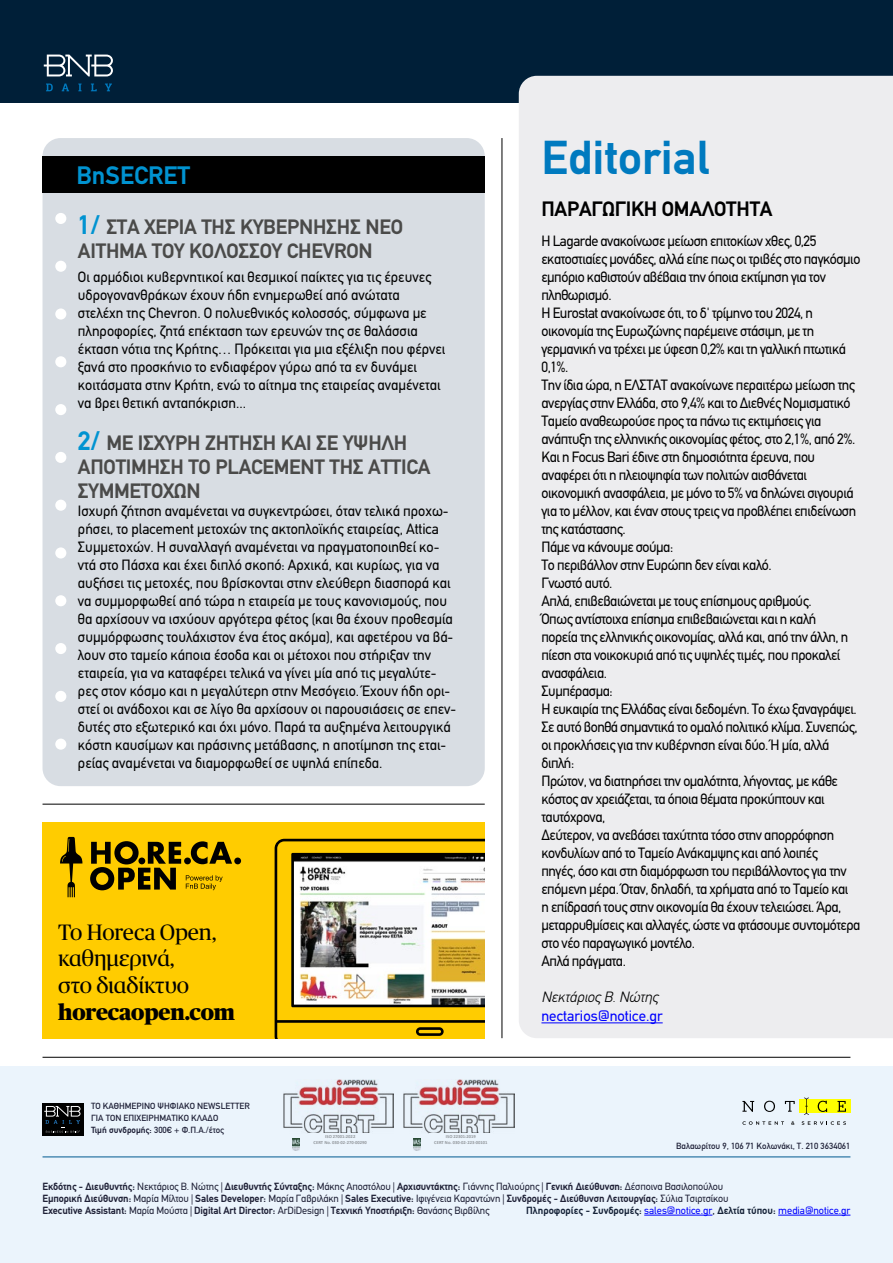
<style>
.page{position:relative;width:893px;height:1263px;background:#fff}
.page>*{position:absolute;margin:0;border:0;box-sizing:border-box;transform-origin:0 0}
.t1{font:700 48px "PF Din Text";color:#007abf}
.t2{font:700 25.5px "PF Din Text";color:#0093d1}
.t3{font:22.2px/26.7px "Publico Headline";letter-spacing:-.01em;color:#000}
.t4{font:900 22.2px "Publico Headline";letter-spacing:-.005em;color:#000}
.t5{font:700 21px/24px "PF Din Text";letter-spacing:-.01em;color:#4a4a49}
.t6{font:700 21px "PF Din Text";letter-spacing:-.01em;color:#000}
.t7{font:15px/18px "PF Din Text";letter-spacing:-.03em;color:#000;scale:.95 1}
.t8{font:15px/18px "PF Din Text";color:#000}
.t9{font:15px "PF Din Text";color:#00f}
.t10{font:italic 300 15px "PF Din Text";color:#000}
.t11{font:700 10.5px/12px "PF Din Text";letter-spacing:-.01em;color:#1f2137}
.t12{font:700 10.5px "PF Din Text";color:#142137}
.t13{font:500 9px/12px "PF Din Text";color:#1f2138}
.t14{font:700 4.65px/5.7px "Calibri";color:#9e9d9d;text-align:center}
.s1{font-size:27px;color:#0093d1}
.s2{font-weight:700}
.s3{font-weight:400}
.s4{font-weight:400;color:#00f}
.s5{font-weight:500}
</style>
<div class="page">
<div style="left:0;top:0;width:893px;height:102px;background:#001f38"></div>
<svg style="left:46px;top:84px;width:7px;height:7px"></svg>
<svg style="left:62px;top:84px;width:7px;height:7px"></svg>
<svg style="left:78px;top:84px;width:4px;height:7px"></svg>
<svg style="left:91px;top:84px;width:6px;height:7px"></svg>
<svg style="left:105px;top:84px;width:7px;height:7px"></svg>
<svg style="left:44px;top:55px;width:69px;height:21px"></svg>
<div style="left:0;top:1067px;width:893px;height:196px;background:#ebf4fc"></div>
<hr style="left:43px;top:1157px;width:807px;height:1px;background:#005991">
<div style="left:43px;top:1103px;width:41px;height:33px;background:#000"></div>
<svg style="left:44px;top:1106px;width:37px;height:27px"></svg>
<div style="left:799px;top:1099px;width:51px;height:13px;background:#ff0"></div>
<svg style="left:742px;top:1101px;width:12px;height:11px"></svg>
<svg style="left:764px;top:1101px;width:11px;height:11px"></svg>
<svg style="left:785px;top:1101px;width:10px;height:11px"></svg>
<svg style="left:818px;top:1101px;width:9px;height:11px"></svg>
<svg style="left:837px;top:1101px;width:9px;height:11px"></svg>
<svg style="left:804px;top:1097px;width:5px;height:18px"></svg>
<svg style="left:742px;top:1121px;width:42px;height:4px"></svg>
<svg style="left:791px;top:1121px;width:3px;height:4px"></svg>
<svg style="left:802px;top:1121px;width:44px;height:4px"></svg>
<hr style="left:644px;top:1215px;width:68px;height:1px;background:#00f">
<hr style="left:778px;top:1215px;width:72px;height:1px;background:#00f">
<img style="left:283px;top:1079px;width:111px;height:54px">
<svg style="left:293px;top:1139px;width:7px;height:11px"></svg>
<img style="left:404px;top:1079px;width:110px;height:54px">
<svg style="left:413px;top:1139px;width:7px;height:11px"></svg>
<hr style="left:43px;top:1057px;width:807px;height:1px;background:#000">
<div style="left:519px;top:76px;width:374px;height:962px;background:#ededef"></div>
<hr style="left:541px;top:1022px;width:122px;height:1px;background:#00f">
<hr style="left:502px;top:138px;width:1px;height:900px;background:#000">
<div style="left:43px;top:138px;width:442px;height:648px;background:#d8dde3;border-radius:18px"></div>
<div style="left:55px;top:213px;width:11px;height:11px;background:#fff;border-radius:50%"></div>
<div style="left:55px;top:261px;width:11px;height:11px;background:#fff;border-radius:50%"></div>
<div style="left:55px;top:308px;width:11px;height:12px;background:#fff;border-radius:50%"></div>
<div style="left:55px;top:356px;width:11px;height:11px;background:#fff;border-radius:50%"></div>
<div style="left:55px;top:404px;width:11px;height:11px;background:#fff;border-radius:50%"></div>
<div style="left:55px;top:452px;width:11px;height:11px;background:#fff;border-radius:50%"></div>
<div style="left:55px;top:500px;width:11px;height:11px;background:#fff;border-radius:50%"></div>
<div style="left:55px;top:595px;width:11px;height:11px;background:#fff;border-radius:50%"></div>
<div style="left:55px;top:643px;width:11px;height:11px;background:#fff;border-radius:50%"></div>
<div style="left:55px;top:547px;width:11px;height:11px;background:#fff;border-radius:50%"></div>
<div style="left:55px;top:691px;width:11px;height:11px;background:#fff;border-radius:50%"></div>
<div style="left:55px;top:738px;width:11px;height:12px;background:#fff;border-radius:50%"></div>
<div style="left:43px;top:156px;width:442px;height:36px;background:#000"></div>
<div style="left:43px;top:822px;width:442px;height:216px;background:#fc0"></div>
<svg style="left:275px;top:839px;width:210px;height:199px"></svg>
<svg style="left:60px;top:837px;width:181px;height:60px"></svg>
<hr style="left:43px;top:804px;width:442px;height:1px;background:#000">
<h2 class="t2" style="left:77px;top:160px;width:115px">BnSECRET</h2>
<h3 class="t5" style="left:78px;top:214px;width:327px"><span class="s1">1/</span> ΣΤΑ ΧΈΡΙΑ ΤΗΣ ΚΥΒΈΡΝΗΣΗΣ ΝΈΟ<br>ΑΊΤΗΜΑ ΤΟΥ ΚΟΛΟΣΣΟΎ CHEVRON</h3>
<p class="t8" style="left:78px;top:268px;width:369px">Οι αρμόδιοι κυβερνητικοί και θεσμικοί παίκτες για τις έρευνες υδρογονανθράκων έχουν ήδη ενημερωθεί από ανώτατα στελέχη της Chevron. Ο πολυεθνικός κολοσσός, σύμφωνα με πληροφορίες, ζητά επέκταση των ερευνών της σε θαλάσσια έκταση νότια της Κρήτης… Πρόκειται για μια εξέλιξη που φέρνει ξανά στο προσκήνιο το ενδιαφέρον γύρω από τα εν δυνάμει κοιτάσματα στην Κρήτη, ενώ το αίτημα της εταιρείας αναμένεται να βρει θετική ανταπόκριση...</p>
<h3 class="t5" style="left:78px;top:431px;width:354px"><span class="s1">2/</span> ΜΕ ΙΣΧΥΡΉ ΖΉΤΗΣΗ ΚΑΙ ΣΕ ΥΨΗΛΉ<br>ΑΠΟΤΊΜΗΣΗ ΤΟ PLACEMENT ΤΗΣ ATTICA<br>ΣΥΜΜΕΤΟΧΏΝ</h3>
<p class="t8" style="left:78px;top:502px;width:380px">Ισχυρή ζήτηση αναμένεται να συγκεντρώσει, όταν τελικά προχω&shy;ρήσει, το placement μετοχών της ακτοπλοϊκής εταιρείας, Attica Συμμετοχών. Η συναλλαγή αναμένεται να πραγματοποιηθεί κο&shy;ντά στο Πάσχα και έχει διπλό σκοπό: Αρχικά, και κυρίως, για να αυξήσει τις μετοχές, που βρίσκονται στην ελεύθερη διασπορά και να συμμορφωθεί από τώρα η εταιρεία με τους κανονισμούς, που θα αρχίσουν να ισχύουν αργότερα φέτος (και θα έχουν προθεσμία συμμόρφωσης τουλάχιστον ένα έτος ακόμα), και αφετέρου να βά&shy;λουν στο ταμείο κάποια έσοδα και οι μέτοχοι που στήριξαν την εταιρεία, για να καταφέρει τελικά να γίνει μία από τις μεγαλύτε&shy;ρες στον κόσμο και η μεγαλύτερη στην Μεσόγειο. Έχουν ήδη ορι&shy;στεί οι ανάδοχοι και σε λίγο θα αρχίσουν οι παρουσιάσεις σε επεν&shy;δυτές στο εξωτερικό και όχι μόνο. Παρά τα αυξημένα λειτουργικά κόστη καυσίμων και πράσινης μετάβασης, η αποτίμηση της εται&shy;ρείας αναμένεται να διαμορφωθεί σε υψηλά επίπεδα.</p>
<h3 class="t3" style="left:58px;top:917px;width:160px">Το Horeca Open, καθημερινά,<br>στο διαδίκτυο</h3>
<h3 class="t4" style="left:58px;top:996px;width:178px">horecaopen.com</h3>
<h1 class="t1" style="left:541px;top:130px;width:169px">Editorial</h1>
<h3 class="t6" style="left:541px;top:197px;width:233px">ΠΑΡΑΓΩΓΙΚΉ ΟΜΑΛΌΤΗΤΑ</h3>
<p class="t7" style="left:541px;top:232px;width:337px">Η Lagarde ανακοίνωσε μείωση επιτοκίων χθες, 0,25 εκατοστιαίες μονάδες, αλλά είπε πως οι τριβές στο παγκόσμιο εμπόριο καθιστούν αβέβαια την όποια εκτίμηση για τον πληθωρισμό.<br>Η Eurostat ανακοίνωσε ότι, το δ' τρίμηνο του 2024, η οικονομία της Ευρωζώνης παρέμεινε στάσιμη, με τη γερμανική να τρέχει με ύφεση 0,2% και τη γαλλική πτωτικά 0,1%.<br>Την ίδια ώρα, η ΕΛΣΤΑΤ ανακοίνωνε περαιτέρω μείωση της ανεργίας στην Ελλάδα, στο 9,4% και το Διεθνές Νομισματικό Ταμείο αναθεωρούσε προς τα πάνω τις εκτιμήσεις για ανάπτυξη της ελληνικής οικονομίας φέτος, στο 2,1%, από 2%.<br>Και η Focus Bari έδινε στη δημοσιότητα έρευνα, που αναφέρει ότι η πλειοψηφία των πολιτών αισθάνεται οικονομική ανασφάλεια, με μόνο το 5% να δηλώνει σιγουριά για το μέλλον, και έναν στους τρεις να προβλέπει επιδείνωση της κατάστασης.<br>Πάμε να κάνουμε σούμα:<br>Το περιβάλλον στην Ευρώπη δεν είναι καλό.<br>Γνωστό αυτό.<br>Απλά, επιβεβαιώνεται με τους επίσημους αριθμούς.<br>Όπως αντίστοιχα επίσημα επιβεβαιώνεται και η καλή<br>πορεία της ελληνικής οικονομίας, αλλά και, από την άλλη, η πίεση στα νοικοκυριά από τις υψηλές τιμές, που προκαλεί ανασφάλεια.<br>Συμπέρασμα:<br>Η ευκαιρία της Ελλάδας είναι δεδομένη. Το έχω ξαναγράψει.<br>Σε αυτό βοηθά σημαντικά το ομαλό πολιτικό κλίμα. Συνεπώς, οι προκλήσεις για την κυβέρνηση είναι δύο. Ή μία, αλλά διπλή:<br>Πρώτον, να διατηρήσει την ομαλότητα, λήγοντας, με κάθε κόστος αν χρειάζεται, τα όποια θέματα προκύπτουν και ταυτόχρονα,<br>Δεύτερον, να ανεβάσει ταχύτητα τόσο στην απορρόφηση κονδυλίων από το Ταμείο Ανάκαμψης και από λοιπές<br>πηγές, όσο και στη διαμόρφωση του περιβάλλοντος για την επόμενη μέρα. Όταν, δηλαδή, τα χρήματα από το Ταμείο και<br>η επίδρασή τους στην οικονομία θα έχουν τελειώσει. Άρα, μεταρρυθμίσεις και αλλαγές, ώστε να φτάσουμε συντομότερα στο νέο παραγωγικό μοντέλο.<br>Απλά πράγματα.</p>
<p class="t10" style="left:541px;top:988px;width:118px">Νεκτάριος B. Νώτης</p>
<p class="t9" style="left:541px;top:1007px;width:123px">nectarios@notice.gr</p>
<p class="t13" style="left:91px;top:1100px;width:160px">ΤΟ ΚΑΘΗΜΕΡΙΝΟ ΨΗΦΙΑΚΟ NEWSLETTER<br>ΓΙΑ ΤΟΝ ΕΠΙΧΕΙΡΗΜΑΤΙΚΟ ΚΛΑΔΟ<br><span class="s2">Τιμή συνδρομής:</span> 300€ + Φ.Π.Α./έτος</p>
<p class="t14" style="left:314px;top:1133px;width:55px">ISO 27001:2022<br>CERT No. 030-02-270-00290</p>
<p class="t14" style="left:434px;top:1133px;width:55px">ISO 22301:2019<br>CERT No. 030-02-223-00101</p>
<p class="t13" style="left:676px;top:1139px;width:176px">Βαλαωρίτου 9, 106 71 Κολωνάκι, Τ. 210 3634061</p>
<p class="t11" style="left:43px;top:1180px;width:688px">Εκδότης - Διευθυντής: <span class="s3">Νεκτάριος Β. Νώτης |</span> Διευθυντής Σύνταξης: <span class="s3">Μάκης Αποστόλου |</span> Αρχισυντάκτης: <span class="s3">Γιάννης Παλιούρης |</span> Γενική Διεύθυνση: <span class="s3">Δέσποινα Βασιλοπούλου<br></span>Εμπορική Διεύθυνση: <span class="s3">Μαρία Μίλτου |</span> Sales Developer: <span class="s3">Μαρία Γαβριλάκη |</span> Sales Executive: <span class="s3">Ιφιγένεια Καραντώνη |</span> Συνδρομές - Διεύθυνση Λειτουργίας: <span class="s3">Σύλια Τσιρτσίκου<br></span>Executive Assistant: <span class="s3">Μαρία Μούστα |</span> Digital Art Director: <span class="s3">ArDiDesign |</span> Τεχνική Υποστήριξη: <span class="s3">Θανάσης Βιρβίλης</span></p>
<p class="t12" style="left:526px;top:1204px;width:326px">Πληροφορίες - Συνδρομές: <span class="s4">sales@notice.gr</span><span class="s5">,</span> Δελτία τύπου: <span class="s4">media@notice.gr</span></p>
</div>
